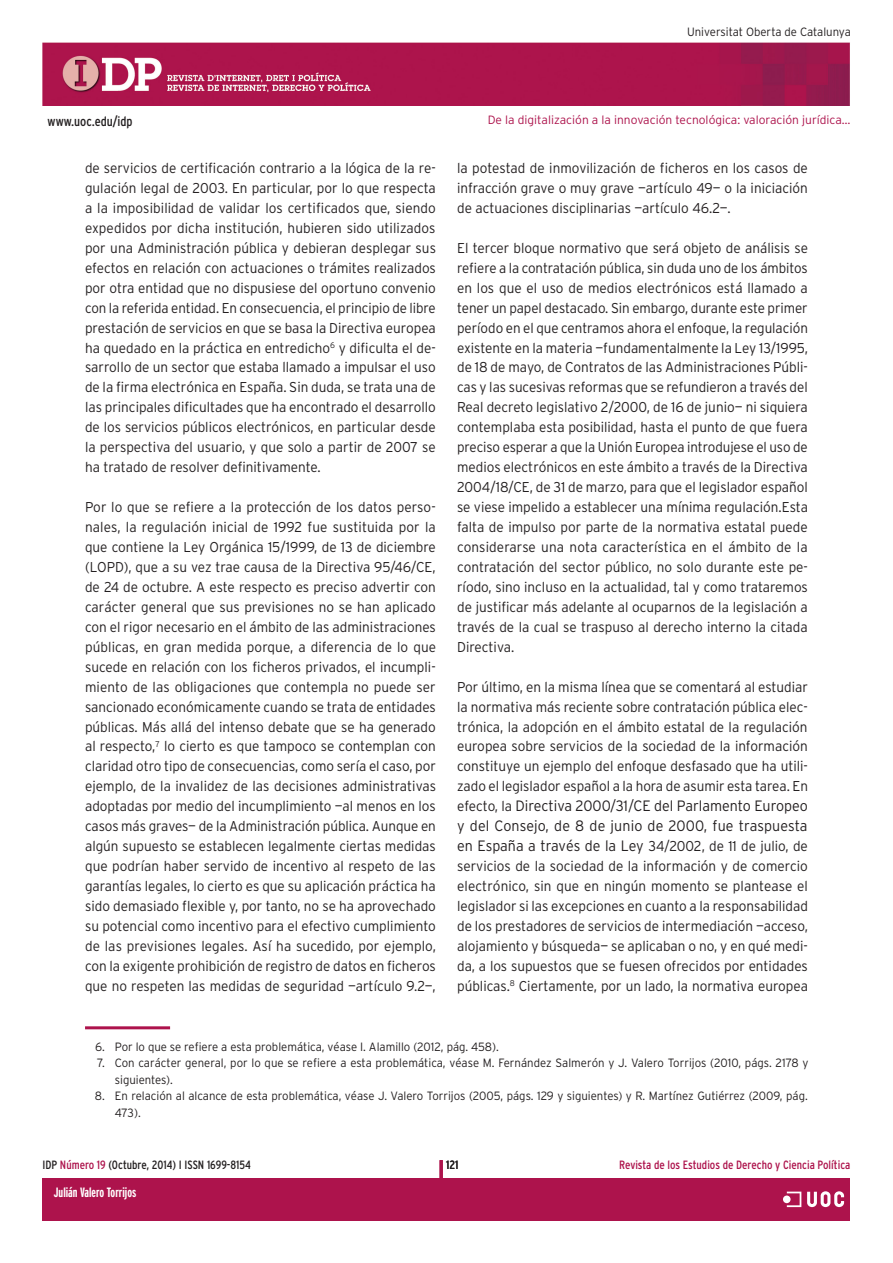
<style>
.page{position:relative;width:893px;height:1263px;background:#fff}
.page>*{position:absolute;margin:0;border:0;box-sizing:border-box;transform-origin:0 0}
.TEXTGENERAL{font:300 15px/20px "Interstate";color:#231f20;text-align:justify;scale:.95 1}
.TEXTGENERAL-2{font:300 14.25px/20px "Interstate";color:#231f20;text-align:justify;scale:.95 1}
.t1{font:700 extra-condensed 13.5px "Interstate";color:#fff}
.t2{font:condensed 13.5px "Interstate";color:#231f20}
.notassegüents{font:300 12px/16.5px "Interstate";color:#231f20;scale:.95 1}
.notaprimeraambfilet{font:300 12px "Interstate";color:#231f20;scale:.95 1}
.t3{font:300 12px "Interstate";color:#ad134c}
.t4{font:condensed 12px "Interstate";color:#ad134c}
.t5{font:condensed 12px "Interstate";color:#231f20}
.t6{font:700 extra-condensed 12px "Interstate";color:#fff}
.s1{font-size:14.25px}
.s2{color:#ad134c}
</style>
<div class="page">
<img style="left:43px;top:43px;width:807px;height:63px">
<div style="left:43px;top:1178px;width:807px;height:42px;background:#ad134c"></div>
<div style="left:783px;top:1195px;width:8px;height:8px;background:#fff;border-radius:50%"></div>
<svg style="left:787px;top:1191px;width:57px;height:17px"></svg>
<hr style="left:440px;top:1160px;width:3px;height:44px;background:#ad134c">
<hr style="left:85px;top:1026px;width:85px;height:3px;background:#ad134c">
<p class="notassegüents" style="left:687px;top:23px;width:174px">Universitat Oberta de Catalunya</p>
<p class="t2" style="left:48px;top:113px;width:87px">www.uoc.edu/idp</p>
<p class="TEXTGENERAL-2" style="left:85px;top:158px;width:371px">de servicios de certificación contrario a la lógica de la re&shy;gulación legal de 2003. En particular, por lo que respecta a la imposibilidad de validar los certificados que, siendo expedidos por dicha institución, hubieren sido utilizados por una Administración pública y debieran desplegar sus efectos en relación con actuaciones o trámites realizados por otra entidad que no dispusiese del oportuno convenio con la referida entidad. En consecuencia, el principio de libre prestación de servicios en que se basa la Directiva europea ha quedado en la práctica en entredicho<sup>6</sup> y dificulta el de&shy;sarrollo de un sector que estaba llamado a impulsar el uso de la firma electrónica en España. Sin duda, se trata una de las principales dificultades que ha encontrado el desarrollo de los servicios públicos electrónicos, en particular desde la perspectiva del usuario, y que solo a partir de 2007 se ha tratado de resolver definitivamente.</p>
<p class="TEXTGENERAL-2" style="left:85px;top:497px;width:371px">Por lo que se refiere a la protección de los datos perso&shy;nales, la regulación inicial de 1992 fue sustituida por la que contiene la Ley Orgánica 15/1999, de 13 de diciembre (LOPD), que a su vez trae causa de la Directiva 95/46/CE, de 24 de octubre. A este respecto es preciso advertir con carácter general que sus previsiones no se han aplicado con el rigor necesario en el ámbito de las administraciones públicas, en gran medida porque, a diferencia de lo que sucede en relación con los ficheros privados, el incumpli&shy;miento de las obligaciones que contempla no puede ser sancionado económicamente cuando se trata de entidades públicas. Más allá del intenso debate que se ha generado al respecto,<sup>7</sup> lo cierto es que tampoco se contemplan con claridad otro tipo de consecuencias, como sería el caso, por ejemplo, de la invalidez de las decisiones administrativas adoptadas por medio del incumplimiento —al menos en los casos más graves— de la Administración pública. Aunque en algún supuesto se establecen legalmente ciertas medidas que podrían haber servido de incentivo al respeto de las garantías legales, lo cierto es que su aplicación práctica ha sido demasiado flexible y, por tanto, no se ha aprovechado su potencial como incentivo para el efectivo cumplimiento de las previsiones legales. Así ha sucedido, por ejemplo, con la exigente prohibición de registro de datos en ficheros que no respeten las medidas de seguridad —artículo 9.2—,</p>
<p class="t3" style="left:488px;top:113px;width:364px">De la digitalización a la innovación tecnológica: valoración jurídica…</p>
<p class="TEXTGENERAL-2" style="left:457px;top:158px;width:371px">la potestad de inmovilización de ficheros en los casos de infracción grave o muy grave —artículo 49— o la iniciación de actuaciones disciplinarias —artículo 46.2—.</p>
<p class="TEXTGENERAL-2" style="left:457px;top:238px;width:371px">El tercer bloque normativo que será objeto de análisis se refiere a la contratación pública, sin duda uno de los ámbitos en los que el uso de medios electrónicos está llamado a tener un papel destacado. Sin embargo, durante este primer período en el que centramos ahora el enfoque, la regulación existente en la materia —fundamentalmente la Ley 13/1995, de 18 de mayo, de Contratos de las Administraciones Públi&shy;cas y las sucesivas reformas que se refundieron a través del Real decreto legislativo 2/2000, de 16 de junio— ni siquiera contemplaba esta posibilidad, hasta el punto de que fuera preciso esperar a que la Unión Europea introdujese el uso de medios electrónicos en este ámbito a través de la Directiva 2004/18/CE, de 31 de marzo, para que el legislador español se viese impelido a establecer una mínima regulación.Esta falta de impulso por parte de la normativa estatal puede considerarse una nota característica en el ámbito de la contratación del sector público, no solo durante este pe&shy;ríodo, sino incluso en la actualidad, tal y como trataremos de justificar más adelante al ocuparnos de la legislación a través de la cual se traspuso al derecho interno la citada Directiva.</p>
<p class="TEXTGENERAL-2" style="left:457px;top:676px;width:371px">Por último, en la misma línea que se comentará al estudiar la normativa más reciente sobre contratación pública elec&shy;trónica, la adopción en el ámbito estatal de la regulación europea sobre servicios de la sociedad de la información constituye un ejemplo del enfoque desfasado que ha utili&shy;zado el legislador español a la hora de asumir esta tarea. En</p>
<p class="TEXTGENERAL" style="left:457px;top:796px;width:371px"><span class="s1">efecto, la</span> Directiva 2000/31/CE del Parlamento Europeo y del Consejo, de 8 de junio de 2000, fue traspuesta en España a través de la Ley <span class="s1">34/2002, de 11 de julio, de</span></p>
<p class="TEXTGENERAL-2" style="left:457px;top:856px;width:371px">servicios de la sociedad de la información y de comercio electrónico, sin que en ningún momento se plantease el legislador si las excepciones en cuanto a la responsabilidad de los prestadores de servicios de intermediación —acceso, alojamiento y búsqueda— se aplicaban o no, y en qué medi&shy;da, a los supuestos que se fuesen ofrecidos por entidades públicas.<sup>8</sup> Ciertamente, por un lado, la normativa europea</p>
<p class="notaprimeraambfilet" style="left:95px;top:1039px;width:427px">6. Por lo que se refiere a esta problemática, véase I. Alamillo (2012, pág. 458).</p>
<p class="notassegüents" style="left:115px;top:1054px;width:732px;text-indent:-18px">7. Con carácter general, por lo que se refiere a esta problemática, véase M. Fernández Salmerón y J. Valero Torrijos (2010, págs. 2178 y siguientes).</p>
<p class="notassegüents" style="left:115px;top:1087px;width:731px;text-indent:-20px">8. En relación al alcance de esta problemática, véase J. Valero Torrijos (2005, págs. 129 y siguientes) y R. Martínez Gutiérrez (2009, pág.<br>473).</p>
<p class="t5" style="left:446px;top:1158px;width:14px">121</p>
<p class="t5" style="left:43px;top:1158px;width:210px">IDP <span class="s2">Número 19</span> (Octubre, 2014) I ISSN 1699-8154</p>
<p class="t4" style="left:619px;top:1158px;width:233px">Revista de los Estudios de Derecho y Ciencia Política</p>
<p class="t1" style="left:59px;top:1185px;width:62px">ose R. Agustina</p>
<p class="t1" style="left:54px;top:1185px;width:84px">Julián Valero Torrijos</p>
<p class="t6" style="left:54px;top:1185px;width:31px">Eloi Puig</p>
<p class="t6" style="left:59px;top:1185px;width:31px">Eloi Puig</p>
</div>
